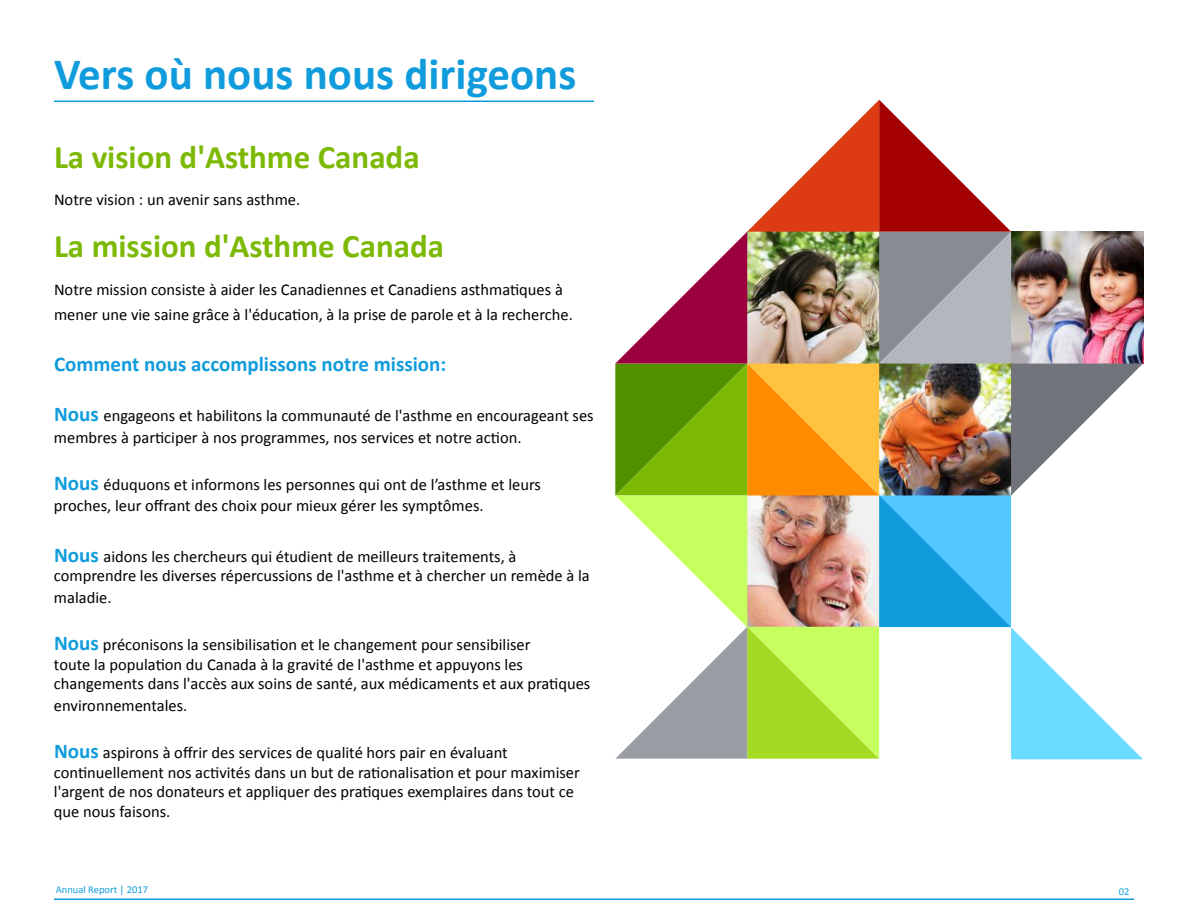
<style>
.page{position:relative;width:1188px;height:918px;background:#fff}
.page>*{position:absolute;margin:0;border:0;box-sizing:border-box;transform-origin:0 0}
.t1{font:700 45px "Calibri";color:#109cdc}
.t2{font:700 33px "Calibri";color:#7cb904}
.t3{font:700 21px "Calibri";color:#109cdc}
.t4{font:16.5px/19.8px "Calibri";color:#000}
.t5{font:10.5px "Calibri";color:#109cdc}
.s1{font-weight:700;font-size:21px;color:#109cdc}
</style>
<div class="page">
<hr style="left:54px;top:100px;width:540px;height:2px;background:#109cdc">
<hr style="left:54px;top:898px;width:1080px;height:2px;background:#109cdc">
<img style="left:615px;top:100px;width:528px;height:659px">
<h1 class="t1" style="left:54px;top:46px;width:524px">Vers où nous nous dirigeons</h1>
<h2 class="t2" style="left:54px;top:136px;width:367px">La vision d'Asthme Canada</h2>
<p class="t4" style="left:54px;top:190px;width:248px">Notre vision : un avenir sans asthme.</p>
<h2 class="t2" style="left:54px;top:225px;width:392px">La mission d'Asthme Canada</h2>
<p class="t4" style="left:54px;top:277px;width:520px;line-height:25.2px">Notre mission consiste à aider les Canadiennes et Canadiens asthmatiques à mener une vie saine grâce à l'éducation, à la prise de parole et à la recherche.</p>
<p class="t3" style="left:54px;top:350px;width:394px">Comment nous accomplissons notre mission:</p>
<p class="t4" style="left:54px;top:405px;width:541px;line-height:21.6px"><span class="s1">Nous</span> engageons et habilitons la communauté de l'asthme en encourageant ses membres à participer à nos programmes, nos services et notre action.</p>
<p class="t4" style="left:54px;top:473px;width:489px;line-height:21.6px"><span class="s1">Nous</span> éduquons et informons les personnes qui ont de l’asthme et leurs proches, leur offrant des choix pour mieux gérer les symptômes.</p>
<p class="t4" style="left:54px;top:546px;width:537px"><span class="s1">Nous</span> aidons les chercheurs qui étudient de meilleurs traitements, à comprendre les diverses répercussions de l'asthme et à chercher un remède à la</p>
<p class="t4" style="left:54px;top:588px;width:59px">maladie.</p>
<p class="t4" style="left:54px;top:634px;width:538px"><span class="s1">Nous</span> préconisons la sensibilisation et le changement pour sensibiliser<br>toute la population du Canada à la gravité de l'asthme et appuyons les changements dans l'accès aux soins de santé, aux médicaments et aux pratiques</p>
<p class="t4" style="left:54px;top:696px;width:135px">environnementales.</p>
<p class="t4" style="left:54px;top:742px;width:527px"><span class="s1">Nous</span> aspirons à offrir des services de qualité hors pair en évaluant continuellement nos activités dans un but de rationalisation et pour maximiser l'argent de nos donateurs et appliquer des pratiques exemplaires dans tout ce que nous faisons.</p>
<p class="t5" style="left:56px;top:884px;width:94px">Annual Report | 2017</p>
<p class="t5" style="left:1119px;top:886px;width:12px">02</p>
</div>
